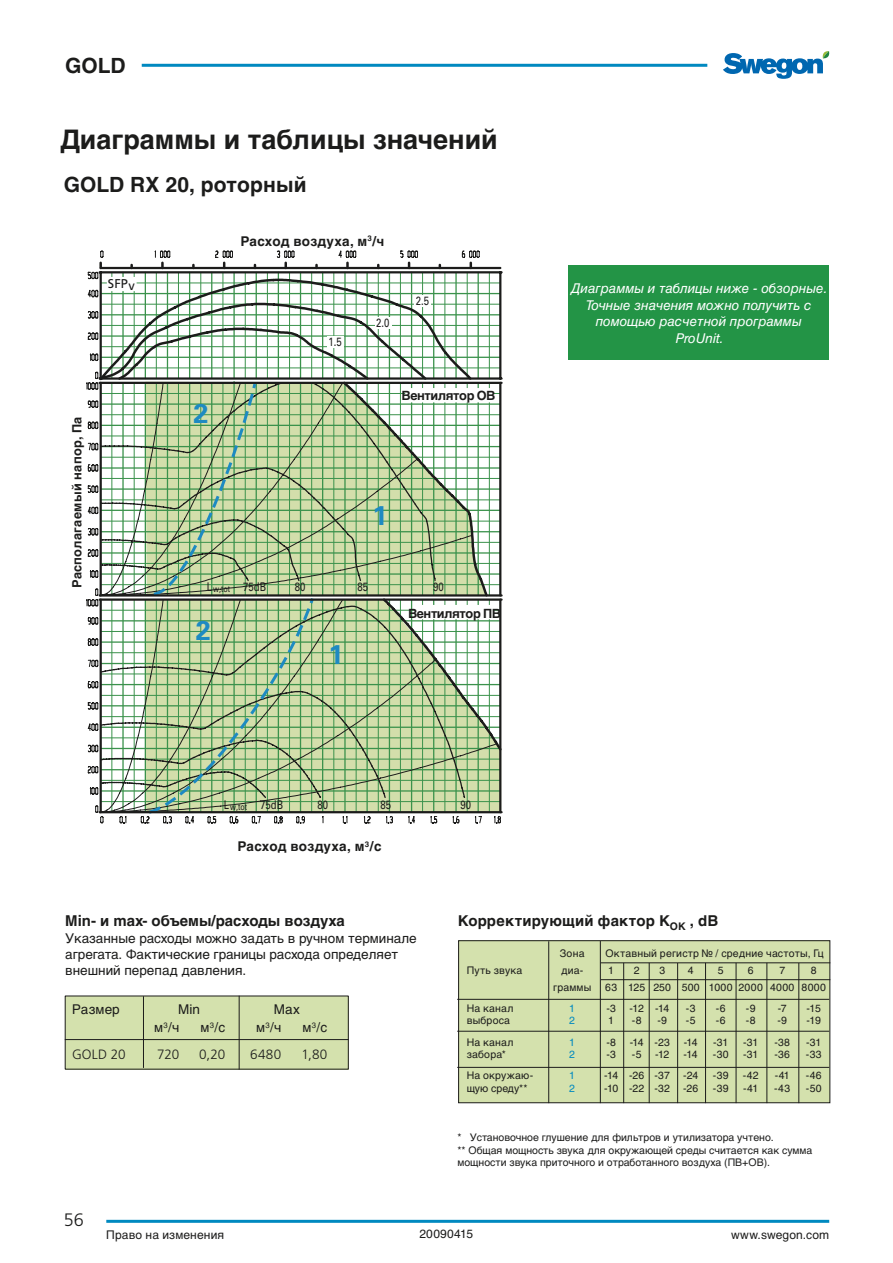
<style>
.page{position:relative;width:893px;height:1263px;background:#fff}
.page>*{position:absolute;margin:0;border:0;box-sizing:border-box;transform-origin:0 0}
.t1{font:700 27px "Helvetica Cyr";color:#1c1c1b}
.t2{font:700 27px "Univers";color:#1e8ac2}
.t3{font:700 21px "Helvetica Cyr";color:#1c1c1b}
.t4{font:300 18px "Frutiger";color:#1c1c1b}
.t5{font:700 15px "Helvetica Cyr";color:#1c1c1b}
.t6{font:13.5px/16.2px "Helvetica Cyr Upright";color:#1c1c1b}
.t7{font:13.5px/16.5px "Helvetica Cyr Inclined";color:#fff;text-align:center}
.t8{font:700 13.5px "Helvetica Cyr";letter-spacing:.015em;color:#1c1c1b}
.t9{font:300 13.5px "Frutiger";letter-spacing:.015em;color:#1c1c1b}
.t10{font:700 12.75px "Helvetica Cyr";letter-spacing:-.025em;color:#1c1c1b}
.t11{font:700 12.75px "Helvetica Cyr";letter-spacing:.02em;color:#1c1c1b}
.t12{font:12.75px "Frutiger";color:#1c1c1b}
.t13{font:12px "Univers";color:#1c1c1b;scale:.8 1}
.t14{font:12px "Helvetica Cyr Upright";letter-spacing:.015em;color:#1c1c1b}
.t15{font:10.5px/12.6px "Helvetica Cyr Upright";color:#1c1c1b}
.t16{font:10.5px "Helvetica Cyr Upright";letter-spacing:.02em;color:#1c1c1b}
.t17{font:10.5px "Helvetica Cyr Upright";letter-spacing:.025em;color:#1c1c1b}
.t18{font:10.5px "Helvetica Cyr Upright";color:#0089c0}
</style>
<div class="page">
<hr style="left:106px;top:1220px;width:723px;height:3px;background:#0089c0">
<svg style="left:723px;top:51px;width:106px;height:28px"></svg>
<hr style="left:142px;top:64px;width:565px;height:3px;background:#0089c0">
<svg style="left:86px;top:251px;width:417px;height:572px"></svg>
<hr style="left:100px;top:382px;width:402px;height:2px;background:#1c1c1b">
<hr style="left:100px;top:594px;width:402px;height:3px;background:#1c1c1b">
<div style="left:65px;top:996px;width:283px;height:73px;background:#d4e1ad"></div>
<div style="left:415px;top:605px;width:78px;height:14px;background:#fff"></div>
<div style="left:405px;top:388px;width:88px;height:14px;background:#fff"></div>
<div style="left:107px;top:277px;width:30px;height:14px;background:#fff"></div>
<hr style="left:65px;top:1039px;width:284px;height:1px;background:#1c1c1b">
<hr style="left:143px;top:996px;width:1px;height:72px;background:#1c1c1b">
<hr style="left:239px;top:996px;width:1px;height:73px;background:#1c1c1b">
<div style="left:459px;top:941px;width:371px;height:162px;background:#d4e1ad"></div>
<div style="left:458px;top:940px;width:372px;height:163px;border:1px solid #1c1c1b"></div>
<hr style="left:457px;top:999px;width:372px;height:1px;background:#1c1c1b">
<hr style="left:601px;top:962px;width:229px;height:1px;background:#1c1c1b">
<hr style="left:601px;top:979px;width:229px;height:1px;background:#1c1c1b">
<hr style="left:798px;top:963px;width:1px;height:140px;background:#1c1c1b">
<hr style="left:766px;top:963px;width:1px;height:140px;background:#1c1c1b">
<hr style="left:736px;top:963px;width:1px;height:140px;background:#1c1c1b">
<hr style="left:705px;top:963px;width:1px;height:140px;background:#1c1c1b">
<hr style="left:677px;top:963px;width:1px;height:140px;background:#1c1c1b">
<hr style="left:649px;top:963px;width:1px;height:140px;background:#1c1c1b">
<hr style="left:623px;top:963px;width:1px;height:140px;background:#1c1c1b">
<hr style="left:600px;top:941px;width:1px;height:162px;background:#1c1c1b">
<hr style="left:548px;top:941px;width:1px;height:162px;background:#1c1c1b">
<hr style="left:457px;top:1031px;width:372px;height:1px;background:#1c1c1b">
<hr style="left:457px;top:1067px;width:372px;height:1px;background:#1c1c1b">
<div style="left:568px;top:266px;width:261px;height:94px;background:#239446"></div>
<h2 class="t3" style="left:65px;top:53px;width:62px">GOLD</h2>
<h1 class="t1" style="left:60px;top:124px;width:439px">Диаграммы и таблицы значений</h1>
<h2 class="t3" style="left:64px;top:173px;width:244px">GOLD RX 20, роторный</h2>
<p class="t12" style="left:108px;top:276px;width:29px">SFPv</p>
<p class="t11" style="left:70px;top:588px;width:173px;rotate:-90deg">Располагаемый напор, Пa</p>
<h1 class="t2" style="left:193px;top:397px;width:17px">2</h1>
<p class="t8" style="left:240px;top:233px;width:145px">Расход воздуха, м<sup>3</sup>/ч</p>
<p class="t13" style="left:328px;top:334px;width:18px">1.5</p>
<p class="t13" style="left:376px;top:315px;width:18px">2.0</p>
<p class="t13" style="left:416px;top:293px;width:18px">2.5</p>
<p class="t10" style="left:402px;top:388px;width:95px">Вентилятор ОВ</p>
<h1 class="t2" style="left:372px;top:500px;width:17px">1</h1>
<p class="t13" style="left:207px;top:579px;width:76px">L<sub>w,tot</sub> 75dB</p>
<p class="t13" style="left:295px;top:579px;width:15px">80</p>
<p class="t13" style="left:358px;top:579px;width:15px">85</p>
<p class="t13" style="left:433px;top:579px;width:15px">90</p>
<h1 class="t2" style="left:196px;top:614px;width:17px">2</h1>
<h1 class="t2" style="left:328px;top:639px;width:17px">1</h1>
<p class="t10" style="left:408px;top:606px;width:95px">Вентилятор ПВ</p>
<p class="t13" style="left:224px;top:797px;width:76px">L<sub>w,tot</sub> 75dB</p>
<p class="t13" style="left:318px;top:797px;width:15px">80</p>
<p class="t13" style="left:380px;top:797px;width:15px">85</p>
<p class="t13" style="left:460px;top:797px;width:15px">90</p>
<p class="t8" style="left:237px;top:839px;width:146px">Расход воздуха, м<sup>3</sup>/с</p>
<p class="t7" style="left:572px;top:280px;width:257px">Диаграммы и таблицы ниже - обзорные.<br>Точные значения можно получить с помощью расчетной программы<br>ProUnit.</p>
<h3 class="t5" style="left:65px;top:912px;width:281px">Min- и max- объемы/расходы воздуха</h3>
<p class="t6" style="left:65px;top:930px;width:353px">Указанные расходы можно задать в ручном терминале агрегата. Фактические границы расхода определяет внешний перепад давления.</p>
<p class="t6" style="left:72px;top:1001px;width:49px">Размер</p>
<p class="t6" style="left:178px;top:1001px;width:23px">Min</p>
<p class="t6" style="left:274px;top:1001px;width:28px">Max</p>
<p class="t6" style="left:154px;top:1019px;width:27px">м<sup>3</sup>/ч</p>
<p class="t6" style="left:200px;top:1019px;width:26px">м<sup>3</sup>/с</p>
<p class="t6" style="left:256px;top:1019px;width:27px">м<sup>3</sup>/ч</p>
<p class="t6" style="left:303px;top:1019px;width:26px">м<sup>3</sup>/с</p>
<p class="t9" style="left:72px;top:1046px;width:55px">GOLD 20</p>
<p class="t9" style="left:157px;top:1046px;width:24px">720</p>
<p class="t9" style="left:199px;top:1046px;width:28px">0,20</p>
<p class="t9" style="left:250px;top:1046px;width:33px">6480</p>
<p class="t9" style="left:301px;top:1046px;width:28px">1,80</p>
<h3 class="t4" style="left:64px;top:1210px;width:22px">56</h3>
<h3 class="t5" style="left:458px;top:912px;width:262px">Koрректирующий фактор K<sub>OK</sub> , dB</h3>
<p class="t15" style="left:560px;top:947px;width:26px">Зона</p>
<p class="t16" style="left:605px;top:947px;width:220px">Oктавный регистр № / средние частоты, Гц</p>
<p class="t15" style="left:467px;top:964px;width:57px">Путь звука</p>
<p class="t15" style="left:561px;top:964px;width:24px">диа-</p>
<p class="t15" style="left:608px;top:964px;width:7px">1</p>
<p class="t15" style="left:634px;top:964px;width:7px">2</p>
<p class="t15" style="left:659px;top:964px;width:7px">3</p>
<p class="t15" style="left:688px;top:964px;width:7px">4</p>
<p class="t15" style="left:718px;top:964px;width:7px">5</p>
<p class="t15" style="left:748px;top:964px;width:7px">6</p>
<p class="t15" style="left:779px;top:964px;width:7px">7</p>
<p class="t15" style="left:811px;top:964px;width:7px">8</p>
<p class="t15" style="left:553px;top:981px;width:40px">граммы</p>
<p class="t17" style="left:605px;top:981px;width:222px">63 125 250 500 1000 2000 4000 8000</p>
<p class="t15" style="left:467px;top:1002px;width:48px">На канал</p>
<p class="t18" style="left:569px;top:1002px;width:7px">1</p>
<p class="t15" style="left:606px;top:1002px;width:11px">-3</p>
<p class="t15" style="left:630px;top:1002px;width:41px">-12 -14</p>
<p class="t15" style="left:686px;top:1002px;width:11px">-3</p>
<p class="t15" style="left:716px;top:1002px;width:11px">-6</p>
<p class="t15" style="left:746px;top:1002px;width:11px">-9</p>
<p class="t15" style="left:778px;top:1002px;width:10px">-7</p>
<p class="t15" style="left:807px;top:1002px;width:16px">-15</p>
<p class="t17" style="left:467px;top:1015px;width:45px">выброса</p>
<p class="t18" style="left:569px;top:1015px;width:7px">2</p>
<p class="t15" style="left:608px;top:1014px;width:7px">1</p>
<p class="t15" style="left:632px;top:1014px;width:11px">-8</p>
<p class="t15" style="left:657px;top:1014px;width:11px">-9</p>
<p class="t15" style="left:686px;top:1014px;width:11px">-5</p>
<p class="t15" style="left:716px;top:1014px;width:11px">-6</p>
<p class="t15" style="left:746px;top:1014px;width:11px">-8</p>
<p class="t15" style="left:777px;top:1014px;width:11px">-9</p>
<p class="t15" style="left:807px;top:1014px;width:16px">-19</p>
<p class="t15" style="left:467px;top:1035px;width:48px">На канал</p>
<p class="t18" style="left:569px;top:1036px;width:7px">1</p>
<p class="t15" style="left:606px;top:1035px;width:11px">-8</p>
<p class="t15" style="left:630px;top:1035px;width:42px">-14 -23</p>
<p class="t15" style="left:684px;top:1035px;width:16px">-14</p>
<p class="t15" style="left:713px;top:1035px;width:17px">-31</p>
<p class="t15" style="left:743px;top:1035px;width:17px">-31</p>
<p class="t15" style="left:774px;top:1035px;width:17px">-38</p>
<p class="t15" style="left:806px;top:1035px;width:17px">-31</p>
<p class="t15" style="left:467px;top:1048px;width:41px">забора*</p>
<p class="t18" style="left:569px;top:1048px;width:7px">2</p>
<p class="t15" style="left:606px;top:1048px;width:11px">-3</p>
<p class="t15" style="left:632px;top:1048px;width:11px">-5</p>
<p class="t15" style="left:655px;top:1048px;width:16px">-12</p>
<p class="t15" style="left:684px;top:1048px;width:16px">-14</p>
<p class="t15" style="left:713px;top:1048px;width:17px">-30</p>
<p class="t15" style="left:743px;top:1048px;width:17px">-31</p>
<p class="t15" style="left:774px;top:1048px;width:17px">-36</p>
<p class="t15" style="left:806px;top:1048px;width:17px">-33</p>
<p class="t15" style="left:467px;top:1069px;width:68px">На окружаю-</p>
<p class="t18" style="left:569px;top:1070px;width:7px">1</p>
<p class="t15" style="left:604px;top:1069px;width:67px">-14 -26 -37</p>
<p class="t15" style="left:683px;top:1069px;width:17px">-24</p>
<p class="t15" style="left:713px;top:1069px;width:17px">-39</p>
<p class="t15" style="left:743px;top:1069px;width:17px">-42</p>
<p class="t15" style="left:775px;top:1069px;width:17px">-41</p>
<p class="t15" style="left:806px;top:1069px;width:17px">-46</p>
<p class="t15" style="left:467px;top:1082px;width:62px">щую среду**</p>
<p class="t18" style="left:569px;top:1082px;width:7px">2</p>
<p class="t15" style="left:604px;top:1082px;width:96px">-10 -22 -32 -26</p>
<p class="t15" style="left:713px;top:1082px;width:17px">-39</p>
<p class="t15" style="left:743px;top:1082px;width:17px">-41</p>
<p class="t15" style="left:774px;top:1082px;width:17px">-43</p>
<p class="t15" style="left:806px;top:1082px;width:17px">-50</p>
<p class="t15" style="left:457px;top:1131px;width:356px">* Установочное глушение для фильтров и утилизатора учтено.<br>** Общая мощность звука для окружающей среды считается как сумма мощности звука приточного и отработанного воздуха (ПВ+ОВ).</p>
<p class="t14" style="left:106px;top:1228px;width:119px">Право на изменения</p>
<p class="t14" style="left:419px;top:1227px;width:55px">20090415</p>
<p class="t14" style="left:731px;top:1228px;width:100px">www.swegon.com</p>
</div>
